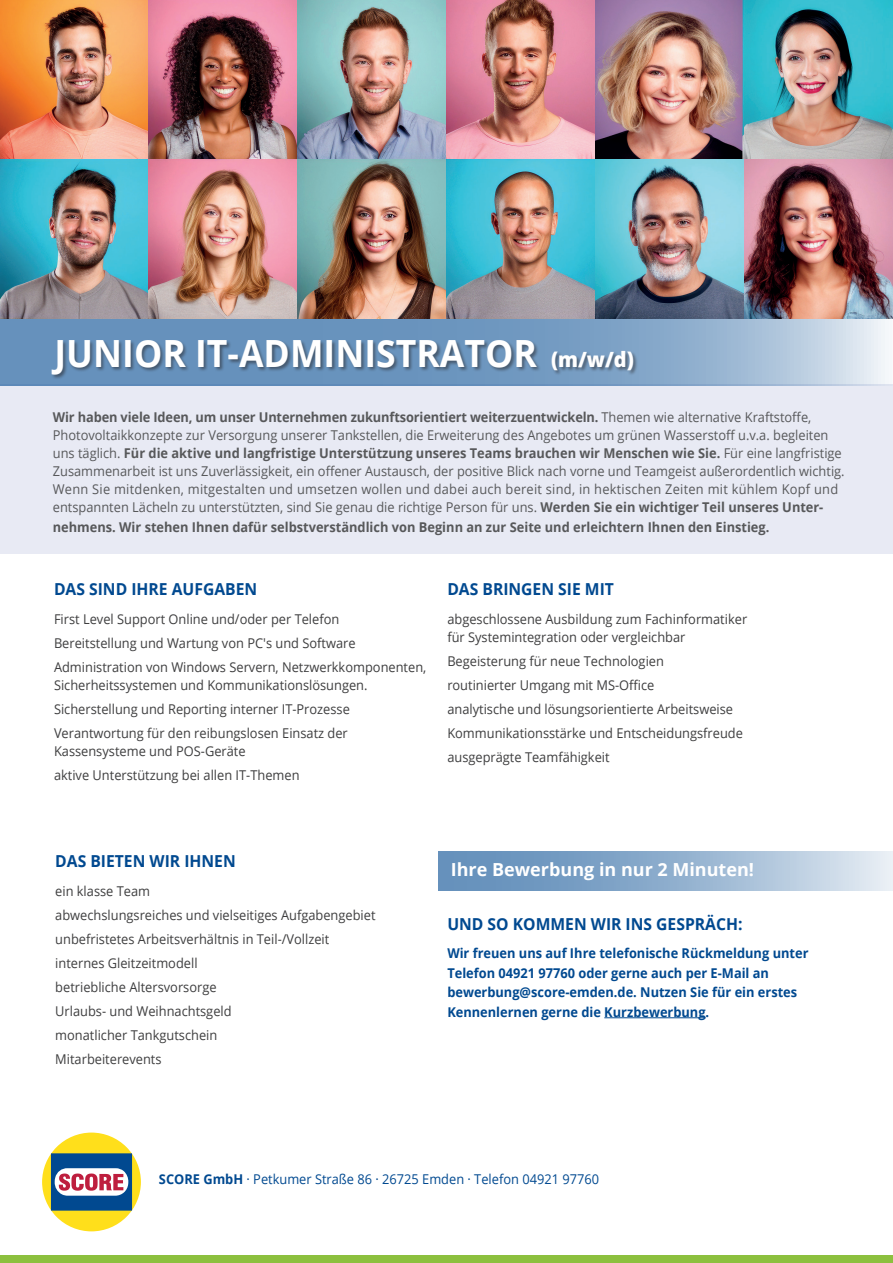
<style>
.page{position:relative;width:893px;height:1263px;background:#fff}
.page>*{position:absolute;margin:0;border:0;box-sizing:border-box;transform-origin:0 0}
.t1{font:700 37.5px "Open Sans";color:#fff;scale:.95 1}
.t2{font:700 18px "Open Sans";color:#fff}
.t3{font:700 16.5px "Open Sans";color:#014990;scale:.95 1}
.t4{font:13.5px/24px "Open Sans";color:#3e3e3f;scale:.95 1}
.t5{font:13.5px/18px "Open Sans";color:#57585a;scale:.95 1}
.t6{font:700 13.5px/19.5px "Open Sans";color:#014990;scale:.95 1}
.t7{font:700 13.5px "Open Sans";color:#57585a;scale:.95 1}
.t8{font:13.5px "Open Sans";color:#014990;scale:.95 1}
.s1{font-weight:800;font-size:21px}
.s2{font-weight:700}
</style>
<div class="page">
<div style="left:0;top:385px;width:893px;height:169px;background:#e8eaf4"></div>
<svg style="left:0;top:319px;width:893px;height:67px;background:#8babcc"></svg>
<div style="left:0;top:1255px;width:893px;height:8px;background:#8cc03e"></div>
<svg style="left:42px;top:1132px;width:99px;height:99px"></svg>
<div style="left:51px;top:339px;width:587px;height:41px;background:#231f20;opacity:.5"></div>
<hr style="left:604px;top:1017px;width:102px;height:1px;background:#014990">
<svg style="left:438px;top:851px;width:455px;height:40px;background:#96b3d0"></svg>
<img style="left:0;top:0;width:893px;height:319px">
<h1 class="t1" style="left:55px;top:327px;width:611px">JUNIOR IT-ADMINISTRATOR <span class="s1">(m/w/d)</span></h1>
<p class="t5" style="left:53px;top:408px;width:835px"><span class="s2">Wir haben viele Ideen, um unser Unternehmen zukunftsorientiert weiterzuentwickeln.</span> Themen wie alternative Kraftstoffe, Photovoltaikkonzepte zur Versorgung unserer Tankstellen, die Erweiterung des Angebotes um grünen Wasserstoff u.v.a. begleiten uns täglich. <span class="s2">Für die aktive und langfristige Unterstützung unseres Teams brauchen wir Menschen wie Sie.</span> Für eine langfristige Zusammenarbeit ist uns Zuverlässigkeit, ein offener Austausch, der positive Blick nach vorne und Teamgeist außerordentlich wichtig.<br>Wenn Sie mitdenken, mitgestalten und umsetzen wollen und dabei auch bereit sind, in hektischen Zeiten mit kühlem Kopf und entspannten Lächeln zu unterstützten, sind Sie genau die richtige Person für uns. <span class="s2">Werden Sie ein wichtiger Teil unseres Unter-</span></p>
<p class="t7" style="left:53px;top:517px;width:756px">nehmens. Wir stehen Ihnen dafür selbstverständlich von Beginn an zur Seite und erleichtern Ihnen den Einstieg.</p>
<p class="t3" style="left:54px;top:578px;width:215px">DAS SIND IHRE AUFGABEN</p>
<p class="t4" style="left:54px;top:606px;width:393px">First Level Support Online und/oder per Telefon<br>Bereitstellung und Wartung von PC's und Software<br>Administration von Windows Servern, Netzwerkkomponenten,</p>
<p class="t4" style="left:54px;top:672px;width:332px">Sicherheitssystemen und Kommunikationslösungen.<br>Sicherstellung und Reporting interner IT-Prozesse<br>Verantwortung für den reibungslosen Einsatz der</p>
<p class="t4" style="left:54px;top:738px;width:260px">Kassensysteme und POS-Geräte<br>aktive Unterstützung bei allen IT-Themen</p>
<p class="t3" style="left:447px;top:578px;width:177px">DAS BRINGEN SIE MIT</p>
<p class="t4" style="left:447px;top:609px;width:317px;line-height:18px">abgeschlossene Ausbildung zum Fachinformatiker für Systemintegration oder vergleichbar</p>
<p class="t4" style="left:447px;top:648px;width:313px">Begeisterung für neue Technologien<br>routinierter Umgang mit MS-Office<br>analytische und lösungsorientierte Arbeitsweise Kommunikationsstärke und Entscheidungsfreude ausgeprägte Teamfähigkeit</p>
<p class="t3" style="left:55px;top:850px;width:192px">DAS BIETEN WIR IHNEN</p>
<p class="t4" style="left:55px;top:879px;width:339px">ein klasse Team<br>abwechslungsreiches und vielseitiges Aufgabengebiet unbefristetes Arbeitsverhältnis in Teil-/Vollzeit internes Gleitzeitmodell<br>betriebliche Altersvorsorge<br>Urlaubs- und Weihnachtsgeld<br>monatlicher Tankgutschein<br>Mitarbeiterevents</p>
<h2 class="t2" style="left:451px;top:857px;width:305px">Ihre Bewerbung in nur 2 Minuten!</h2>
<p class="t3" style="left:447px;top:912px;width:312px">UND SO KOMMEN WIR INS GESPRÄCH:</p>
<p class="t6" style="left:447px;top:943px;width:382px">Wir freuen uns auf Ihre telefonische Rückmeldung unter Telefon 04921 97760 oder gerne auch per E-Mail an bewerbung@score-emden.de. Nutzen Sie für ein erstes Kennenlernen gerne die Kurzbewerbung.</p>
<p class="t8" style="left:159px;top:1170px;width:465px"><span class="s2">SCORE GmbH</span> · Petkumer Straße 86 · 26725 Emden · Telefon 04921 97760</p>
</div>
